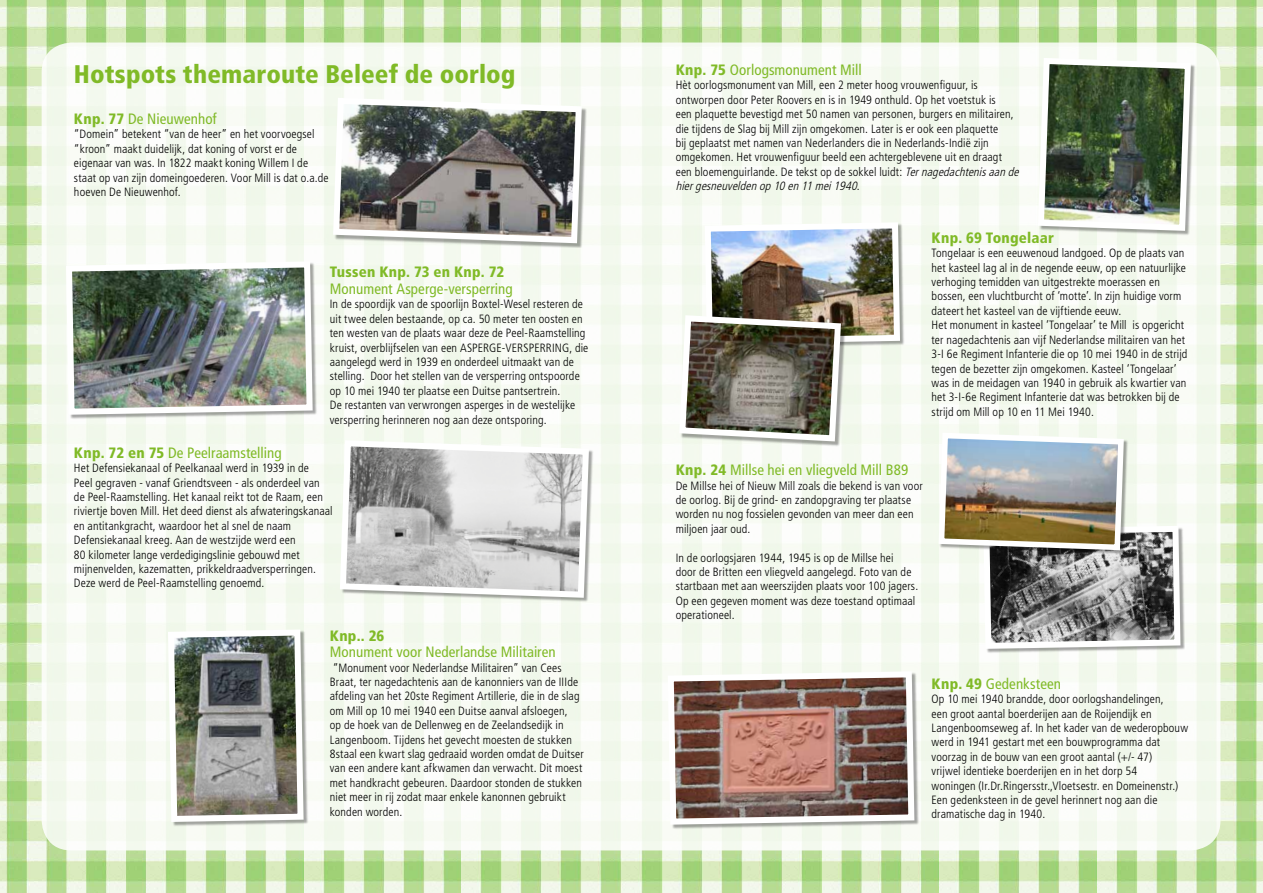
<style>
.page{position:relative;width:1263px;height:893px;background:#fff}
.page>*{position:absolute;margin:0;border:0;box-sizing:border-box;transform-origin:0 0}
.t1{font:900 condensed 25.5px "Frutiger LT Std";color:#80ba27}
.t2{font:condensed 15px "Frutiger LT Std";letter-spacing:.005em;color:#80ba27}
.t3{font:900 condensed 15px "Frutiger LT Std";letter-spacing:.015em;color:#80ba27}
.t4{font:300 condensed 12px/14.4px "Frutiger LT Std";letter-spacing:.01em;color:#000}
.s1{font-weight:900}
.s2{font-style:italic}
</style>
<div class="page">
<img style="left:0;top:0;width:147px;height:702px">
<img style="left:147px;top:0;width:157px;height:43px">
<img style="left:304px;top:0;width:158px;height:43px">
<img style="left:462px;top:0;width:160px;height:43px">
<img style="left:0;top:702px;width:147px;height:191px">
<img style="left:147px;top:850px;width:157px;height:43px">
<img style="left:304px;top:850px;width:158px;height:43px">
<img style="left:462px;top:850px;width:160px;height:43px">
<img style="left:622px;top:0;width:160px;height:43px">
<img style="left:782px;top:0;width:158px;height:43px">
<img style="left:940px;top:0;width:157px;height:43px">
<img style="left:1097px;top:0;width:166px;height:702px">
<img style="left:622px;top:850px;width:160px;height:43px">
<img style="left:782px;top:850px;width:158px;height:43px">
<img style="left:940px;top:850px;width:157px;height:43px">
<img style="left:1097px;top:702px;width:166px;height:191px">
<div style="left:42px;top:43px;width:1178px;height:807px;background:#f6faf1;border-radius:30px"></div>
<div style="left:334px;top:99px;width:253px;height:149px;background:#000;opacity:.35"></div>
<img style="left:333px;top:95px;width:252px;height:151px">
<img style="left:1035px;top:55px;width:159px;height:179px">
<div style="left:341px;top:441px;width:253px;height:162px;background:#000;opacity:.35"></div>
<svg style="left:340px;top:440px;width:252px;height:161px"></svg>
<div style="left:984px;top:527px;width:201px;height:127px;background:#000;opacity:.35"></div>
<div style="left:67px;top:262px;width:251px;height:158px;background:#000;opacity:.35"></div>
<img style="left:66px;top:258px;width:250px;height:160px">
<img style="left:676px;top:219px;width:227px;height:226px">
<img style="left:168px;top:630px;width:139px;height:195px">
<svg style="left:665px;top:671px;width:252px;height:157px"></svg>
<svg style="left:939px;top:433px;width:244px;height:219px"></svg>
<h1 class="t1" style="left:74px;top:59px;width:443px">Hotspots themaroute Beleef de oorlog</h1>
<p class="t2" style="left:676px;top:61px;width:187px"><span class="s1">Knp. 75</span> Oorlogsmonument Mill</p>
<p class="t4" style="left:676px;top:78px;width:348px">Hèt oorlogsmonument van Mill, een 2 meter hoog vrouwenfiguur, is ontworpen door Peter Roovers en is in 1949 onthuld. Op het voetstuk is<br>een plaquette bevestigd met 50 namen van personen, burgers en militairen, die tijdens de Slag bij Mill zijn omgekomen. Later is er ook een plaquette<br>bij geplaatst met namen van Nederlanders die in Nederlands-Indië zijn omgekomen. Het vrouwenfiguur beeld een achtergeblevene uit en draagt<br>een bloemenguirlande. De tekst op de sokkel luidt: <span class="s2">Ternagedachtenisaande hiergesneuveldenop10en11mei1940</span>.</p>
<p class="t2" style="left:74px;top:110px;width:144px"><span class="s1">Knp. 77</span> De Nieuwenhof</p>
<p class="t4" style="left:74px;top:127px;width:256px">“Domein” betekent “van de heer” en het voorvoegsel “kroon” maakt duidelijk, dat koning of vorst er de eigenaar van was. In 1822 maakt koning Willem I de staat op van zijn domeingoederen. Voor Mill is dat o.a.de hoeven De Nieuwenhof.</p>
<p class="t3" style="left:330px;top:263px;width:176px">Tussen Knp. 73 en Knp. 72</p>
<p class="t2" style="left:330px;top:280px;width:184px">Monument Asperge-versperring</p>
<p class="t4" style="left:330px;top:297px;width:260px">In de spoordijk van de spoorlijn Boxtel-Wesel resteren de uit twee delen bestaande, op ca. 50 meter ten oosten en ten westen van de plaats waar deze de Peel-Raamstelling kruist, overblijfselen van een ASPERGE-VERSPERRING, die aangelegd werd in 1939 en onderdeel uitmaakt van de stelling. Door het stellen van de versperring ontspoorde op 10 mei 1940 ter plaatse een Duitse pantsertrein.<br>De restanten van verwrongen asperges in de westelijke versperring herinneren nog aan deze ontsporing.</p>
<p class="t2" style="left:74px;top:444px;width:209px"><span class="s1">Knp. 72 en 75</span> De Peelraamstelling</p>
<p class="t4" style="left:74px;top:461px;width:260px">Het Defensiekanaal of Peelkanaal werd in 1939 in de<br>Peel gegraven - vanaf Griendtsveen - als onderdeel van de Peel-Raamstelling. Het kanaal reikt tot de Raam, een riviertje boven Mill. Het deed dienst als afwateringskanaal en antitankgracht, waardoor het al snel de naam Defensiekanaal kreeg. Aan de westzijde werd een<br>80 kilometer lange verdedigingslinie gebouwd met mijnenvelden, kazematten, prikkeldraadversperringen.<br>Deze werd de Peel-Raamstelling genoemd.</p>
<p class="t2" style="left:676px;top:461px;width:234px"><span class="s1">Knp. 24</span> Millse hei en vliegveld Mill B89</p>
<p class="t4" style="left:676px;top:478px;width:249px">De Millse hei of Nieuw Mill zoals die bekend is van voor de oorlog. Bij de grind- en zandopgraving ter plaatse worden nu nog fossielen gevonden van meer dan een miljoen jaar oud.</p>
<p class="t4" style="left:676px;top:550px;width:244px">In de oorlogsjaren 1944, 1945 is op de Millse hei<br>door de Britten een vliegveld aangelegd. Foto van de startbaan met aan weerszijden plaats voor 100 jagers.<br>Op een gegeven moment was deze toestand optimaal operationeel.</p>
<p class="t3" style="left:330px;top:626px;width:56px">Knp.. 26</p>
<p class="t2" style="left:330px;top:643px;width:227px">Monument voor Nederlandse Militairen</p>
<p class="t4" style="left:330px;top:660px;width:255px">“Monument voor Nederlandse Militairen” van Cees Braat, ter nagedachtenis aan de kanonniers van de IIIde afdeling van het 20ste Regiment Artillerie, die in de slag om Mill op 10 mei 1940 een Duitse aanval afsloegen,<br>op de hoek van de Dellenweg en de Zeelandsedijk in Langenboom. Tijdens het gevecht moesten de stukken 8staal een kwart slag gedraaid worden omdat de Duitser van een andere kant afkwamen dan verwacht. Dit moest met handkracht gebeuren. Daardoor stonden de stukken niet meer in rij zodat maar enkele kanonnen gebruikt konden worden.</p>
<p class="t3" style="left:931px;top:229px;width:124px">Knp. 69 Tongelaar</p>
<p class="t4" style="left:931px;top:246px;width:257px">Tongelaar is een eeuwenoud landgoed. Op de plaats van het kasteel lag al in de negende eeuw, op een natuurlijke verhoging temidden van uitgestrekte moerassen en bossen, een vluchtburcht of ‘motte’. In zijn huidige vorm dateert het kasteel van de vijftiende eeuw.<br>Het monument in kasteel ‘Tongelaar’ te Mill is opgericht ter nagedachtenis aan vijf Nederlandse militairen van het 3-I 6e Regiment Infanterie die op 10 mei 1940 in de strijd tegen de bezetter zijn omgekomen. Kasteel ‘Tongelaar’ was in de meidagen van 1940 in gebruik als kwartier van het 3-I-6e Regiment Infanterie dat was betrokken bij de strijd om Mill op 10 en 11 Mei 1940.</p>
<p class="t2" style="left:931px;top:675px;width:131px"><span class="s1">Knp. 49</span> Gedenksteen</p>
<p class="t4" style="left:931px;top:692px;width:258px">Op 10 mei 1940 brandde, door oorlogshandelingen,<br>een groot aantal boerderijen aan de Roijendijk en Langenboomseweg af. In het kader van de wederopbouw werd in 1941 gestart met een bouwprogramma dat voorzag in de bouw van een groot aantal (+/- 47)<br>vrijwel identieke boerderijen en in het dorp 54<br>woningen (Ir.Dr.Ringersstr.,Vloetsestr. en Domeinenstr.)<br>Een gedenksteen in de gevel herinnert nog aan die dramatische dag in 1940.</p>
</div>
